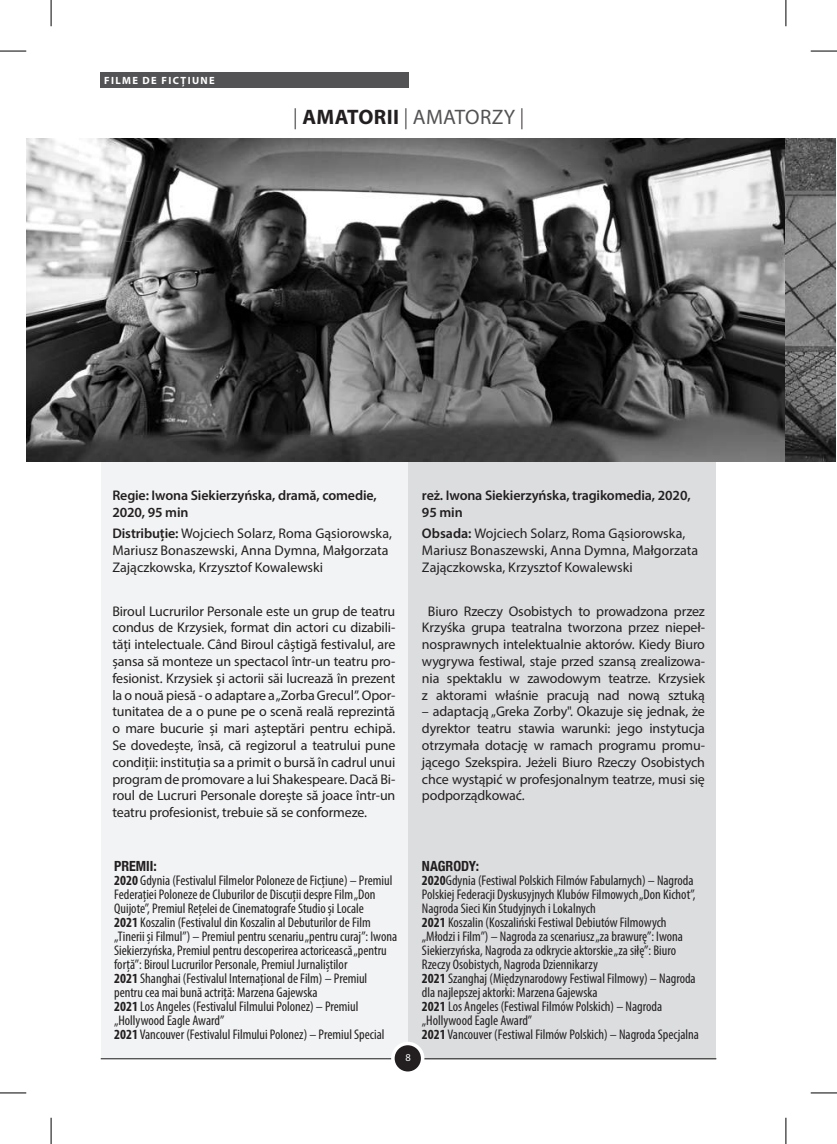
<style>
.page{position:relative;width:837px;height:1144px;background:#fff}
.page>*{position:absolute;margin:0;border:0;box-sizing:border-box;transform-origin:0 0}
.t1{font:700 21px "Myriad Pro";letter-spacing:.02em;color:#231f20}
.t2{font:14px/16.8px "Myriad Pro";letter-spacing:-.01em;color:#231f20}
.t3{font:condensed 14px/14px "Myriad Pro";color:#231f20}
.t4{font:600 14px/16.8px "Myriad Pro";letter-spacing:-.01em;color:#231f20}
.t5{font:700 condensed 14px "Helvetica Neue";color:#231f20}
.t6{font:700 10.5px "Myriad Pro";letter-spacing:.13em;color:#fff}
.t7{font:10.5px "Myriad Pro";color:#fff}
.s1{font-weight:300}
.s2{font-weight:400;color:#535355}
.s3{font-weight:600}
.s4{font-weight:700}
</style>
<div class="page">
<div style="left:101px;top:382px;width:307px;height:677px;background:#f2f3f4"></div>
<div style="left:408px;top:382px;width:308px;height:677px;background:#dcdddf"></div>
<div style="left:100px;top:72px;width:308px;height:16px;background:#535355"></div>
<hr style="left:101px;top:1058px;width:615px;height:1px;background:#231f20">
<div style="left:393px;top:1043px;width:29px;height:30px;background:#231f20;border-radius:50%"></div>
<div style="left:391px;top:1042px;width:33px;height:33px;border:4px solid #fff;border-radius:50%"></div>
<img style="left:26px;top:139px;width:809px;height:322px">
<svg style="left:0;top:51px;width:26px;height:1px"></svg>
<svg style="left:810px;top:51px;width:26px;height:1px"></svg>
<svg style="left:0;top:1092px;width:26px;height:1px"></svg>
<svg style="left:810px;top:1092px;width:26px;height:1px"></svg>
<svg style="left:51px;top:0;width:1px;height:26px"></svg>
<svg style="left:51px;top:1118px;width:1px;height:26px"></svg>
<svg style="left:785px;top:0;width:1px;height:26px"></svg>
<svg style="left:785px;top:1118px;width:1px;height:26px"></svg>
<p class="t6" style="left:104px;top:74px;width:112px">FILME DE FICȚIUNE</p>
<h1 class="t1" style="left:293px;top:103px;width:233px"><span class="s1">|</span> AMATORII <span class="s1">|</span> <span class="s2">AMATORZY</span> <span class="s1">|</span></h1>
<p class="t4" style="left:112px;top:486px;width:266px">Regie: Iwona Siekierzyńska, dramă, comedie,<br>2020, 95 min</p>
<p class="t2" style="left:112px;top:525px;width:281px"><span class="s3">Distribuție:</span> Wojciech Solarz, Roma Gąsiorowska,<br>Mariusz Bonaszewski, Anna Dymna, Małgorzata<br>Zajączkowska, Krzysztof Kowalewski</p>
<p class="t2" style="left:112px;top:602px;width:284px;text-align:justify">Biroul Lucrurilor Personale este un grup de teatru condus de Krzysiek, format din actori cu dizabili&shy;tăți intelectuale. Când Biroul câștigă festivalul, are șansa să monteze un spectacol într-un teatru pro&shy;fesionist. Krzysiek și actorii săi lucrează în prezent la o nouă piesă - o adaptare a „Zorba Grecul”. Opor&shy;tunitatea de a o pune pe o scenă reală reprezintă o mare bucurie și mari așteptări pentru echipă.<br>Se dovedește, însă, că regizorul a teatrului pune condiții: instituția sa a primit o bursă în cadrul unui program de promovare a lui Shakespeare. Dacă Bi&shy;roul de Lucruri Personale dorește să joace într-un teatru profesionist, trebuie să se conformeze.</p>
<p class="t4" style="left:422px;top:486px;width:270px">reż. Iwona Siekierzyńska, tragikomedia, 2020,<br>95 min</p>
<p class="t2" style="left:422px;top:525px;width:277px"><span class="s3">Obsada:</span> Wojciech Solarz, Roma Gąsiorowska,<br>Mariusz Bonaszewski, Anna Dymna, Małgorzata<br>Zajączkowska, Krzysztof Kowalewski</p>
<p class="t2" style="left:422px;top:602px;width:284px;text-align:center">Biuro Rzeczy Osobistych to prowadzona przez Krzyśka grupa teatralna tworzona przez niepeł&shy;nosprawnych intelektualnie aktorów. Kiedy Biuro wygrywa festiwal, staje przed szansą zrealizowa&shy;nia spektaklu w zawodowym teatrze. Krzysiek z aktorami właśnie pracują nad nową sztuką</p>
<p class="t2" style="left:422px;top:703px;width:284px;text-align:justify">– adaptacją „Greka Zorby". Okazuje się jednak, że dyrektor teatru stawia warunki: jego instytucja otrzymała dotację w ramach programu promu&shy;jącego Szekspira. Jeżeli Biuro Rzeczy Osobistych chce wystąpić w profesjonalnym teatrze, musi się podporządkować.</p>
<p class="t5" style="left:114px;top:854px;width:44px">PREMII:</p>
<p class="t3" style="left:114px;top:873px;width:284px"><span class="s4">2020</span> Gdynia (Festivalul Filmelor Poloneze de Ficțiune) – Premiul Federației Poloneze de Cluburilor de Discuții despre Film „Don Quijote”, Premiul Rețelei de Cinematografe Studio și Locale<br><span class="s4">2021</span> Koszalin (Festivalul din Koszalin al Debuturilor de Film „Tinerii și Filmul”) – Premiul pentru scenariu „pentru curaj”: Iwona Siekierzyńska, Premiul pentru descoperirea actoricească „pentru forță”: Biroul Lucrurilor Personale, Premiul Jurnaliștilor<br><span class="s4">2021</span> Shanghai (Festivalul Internațional de Film) – Premiul pentru cea mai bună actriță: Marzena Gajewska<br><span class="s4">2021</span> Los Angeles (Festivalul Filmului Polonez) – Premiul „Hollywood Eagle Award”<br><span class="s4">2021</span> Vancouver (Festivalul Filmului Polonez) – Premiul Special</p>
<p class="t7" style="left:405px;top:1051px;width:7px">8</p>
<p class="t5" style="left:422px;top:854px;width:59px">NAGRODY:</p>
<p class="t3" style="left:422px;top:873px;width:278px"><span class="s4">2020</span>Gdynia (Festiwal Polskich Filmów Fabularnych) – Nagroda Polskiej Federacji Dyskusyjnych Klubów Filmowych „Don Kichot”, Nagroda Sieci Kin Studyjnych i Lokalnych<br><span class="s4">2021</span> Koszalin (Koszaliński Festiwal Debiutów Filmowych „Młodzi i Film”) – Nagroda za scenariusz „za brawurę”: Iwona Siekierzyńska, Nagroda za odkrycie aktorskie „za siłę”: Biuro Rzeczy Osobistych, Nagroda Dziennikarzy<br><span class="s4">2021</span> Szanghaj (Międzynarodowy Festiwal Filmowy) – Nagroda dla najlepszej aktorki: Marzena Gajewska<br><span class="s4">2021</span> Los Angeles (Festiwal Filmów Polskich) – Nagroda „Hollywood Eagle Award”<br><span class="s4">2021</span> Vancouver (Festiwal Filmów Polskich) – Nagroda Specjalna</p>
</div>
